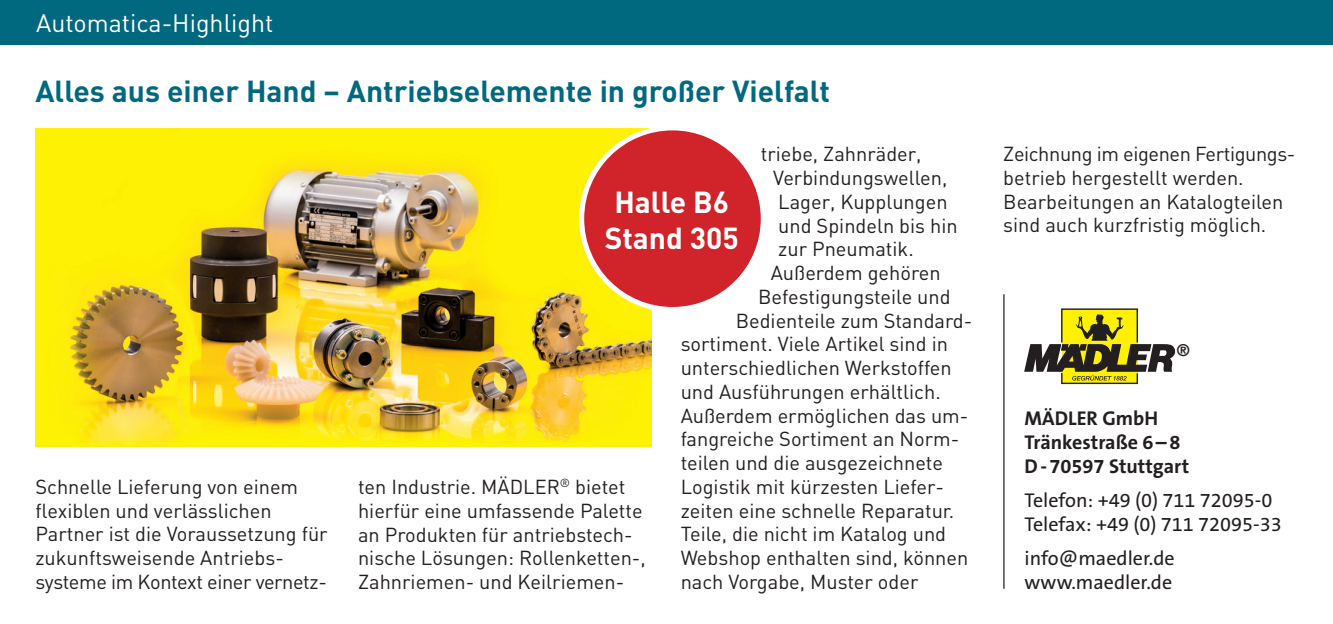
<style>
.page{position:relative;width:1333px;height:624px;background:#fff}
.page>*{position:absolute;margin:0;border:0;box-sizing:border-box;transform-origin:0 0}
.t1{font:700 30px "DIN";color:#00687f}
.t2{font:700 30px/36px "DIN";color:#fff;text-align:center}
.t3{font:25px "DIN";color:#fff}
.t4{font:20px/23.8px "DIN";color:#231f20}
.t5{font:20px/23.8px "The Sans B5 Plain";color:#231f20}
.t6{font:700 20px/23.8px "The Sans B7";color:#231f20}
.t7{font:700 17px "Syntax Com";color:#231f20}
</style>
<div class="page">
<div style="left:0;top:0;width:1332px;height:44px;background:#00687f"></div>
<img style="left:35px;top:128px;width:616px;height:318px">
<svg style="left:1024px;top:308px;width:151px;height:76px"></svg>
<hr style="left:1003px;top:294px;width:1px;height:294px;background:#231f20">
<div style="left:581px;top:128px;width:182px;height:181px;background:#d1232a;border-radius:50%"></div>
<div style="left:579px;top:125px;width:186px;height:187px;border:5px solid #fff;border-radius:50%"></div>
<p class="t3" style="left:36px;top:8px;width:239px">Automatica-Highlight</p>
<h1 class="t1" style="left:35px;top:71px;width:796px">Alles aus einer Hand – Antriebselemente in großer Vielfalt</h1>
<p class="t4" style="left:35px;top:474px;width:294px">Schnelle Lieferung von einem flexiblen und verlässlichen<br>Partner ist die Voraussetzung für zukunftsweisende Antriebs&shy;systeme im Kontext einer vernetz-</p>
<p class="t4" style="left:760px;top:142px;width:162px">triebe, Zahnräder,</p>
<p class="t4" style="left:773px;top:165px;width:175px">Verbindungswellen,</p>
<p class="t4" style="left:778px;top:189px;width:171px">Lager, Kupplungen</p>
<p class="t4" style="left:778px;top:213px;width:181px">und Spindeln bis hin</p>
<p class="t4" style="left:778px;top:237px;width:137px">zur Pneumatik.</p>
<p class="t4" style="left:770px;top:260px;width:171px">Außerdem gehören</p>
<p class="t4" style="left:758px;top:284px;width:194px">Befestigungsteile und</p>
<p class="t4" style="left:735px;top:308px;width:238px">Bedienteile zum Standard-</p>
<p class="t4" style="left:680px;top:332px;width:269px">sortiment. Viele Artikel sind in</p>
<p class="t4" style="left:680px;top:355px;width:272px">unterschiedlichen Werkstoffen</p>
<p class="t4" style="left:680px;top:379px;width:261px">und Ausführungen erhältlich.</p>
<p class="t4" style="left:680px;top:403px;width:286px">Außerdem ermöglichen das um-</p>
<p class="t4" style="left:680px;top:427px;width:277px">fangreiche Sortiment an Norm-</p>
<p class="t4" style="left:680px;top:450px;width:264px">teilen und die ausgezeichnete</p>
<p class="t4" style="left:680px;top:474px;width:265px">Logistik mit kürzesten Liefer-</p>
<p class="t4" style="left:680px;top:498px;width:275px">zeiten eine schnelle Reparatur.</p>
<p class="t4" style="left:680px;top:522px;width:267px">Teile, die nicht im Katalog und</p>
<p class="t4" style="left:680px;top:545px;width:289px">Webshop enthalten sind, können</p>
<p class="t4" style="left:680px;top:569px;width:239px">nach Vorgabe, Muster oder</p>
<h1 class="t2" style="left:604px;top:183px;width:136px">Halle B6<br>Stand 305</h1>
<p class="t4" style="left:358px;top:474px;width:289px">ten Industrie. MÄDLER<sup>®</sup> bietet hierfür eine umfassende Palette an Produkten für antriebstech&shy;nische Lösungen: Rollenketten-,<br>Zahnriemen- und Keilriemen-</p>
<p class="t4" style="left:1003px;top:142px;width:293px">Zeichnung im eigenen Fertigungs&shy;betrieb hergestellt werden.<br>Bearbeitungen an Katalogteilen sind auch kurzfristig möglich.</p>
<p class="t7" style="left:1176px;top:340px;width:15px">®</p>
<p class="t6" style="left:1024px;top:407px;width:166px">MÄDLER GmbH<br>Tränkestraße 6–8<br>D-70597 Stuttgart</p>
<p class="t5" style="left:1024px;top:489px;width:259px">Telefon: +49 (0) 711 72095-0<br>Telefax: +49 (0) 711 72095-33</p>
<p class="t5" style="left:1024px;top:547px;width:152px">info@maedler.de www.maedler.de</p>
</div>
